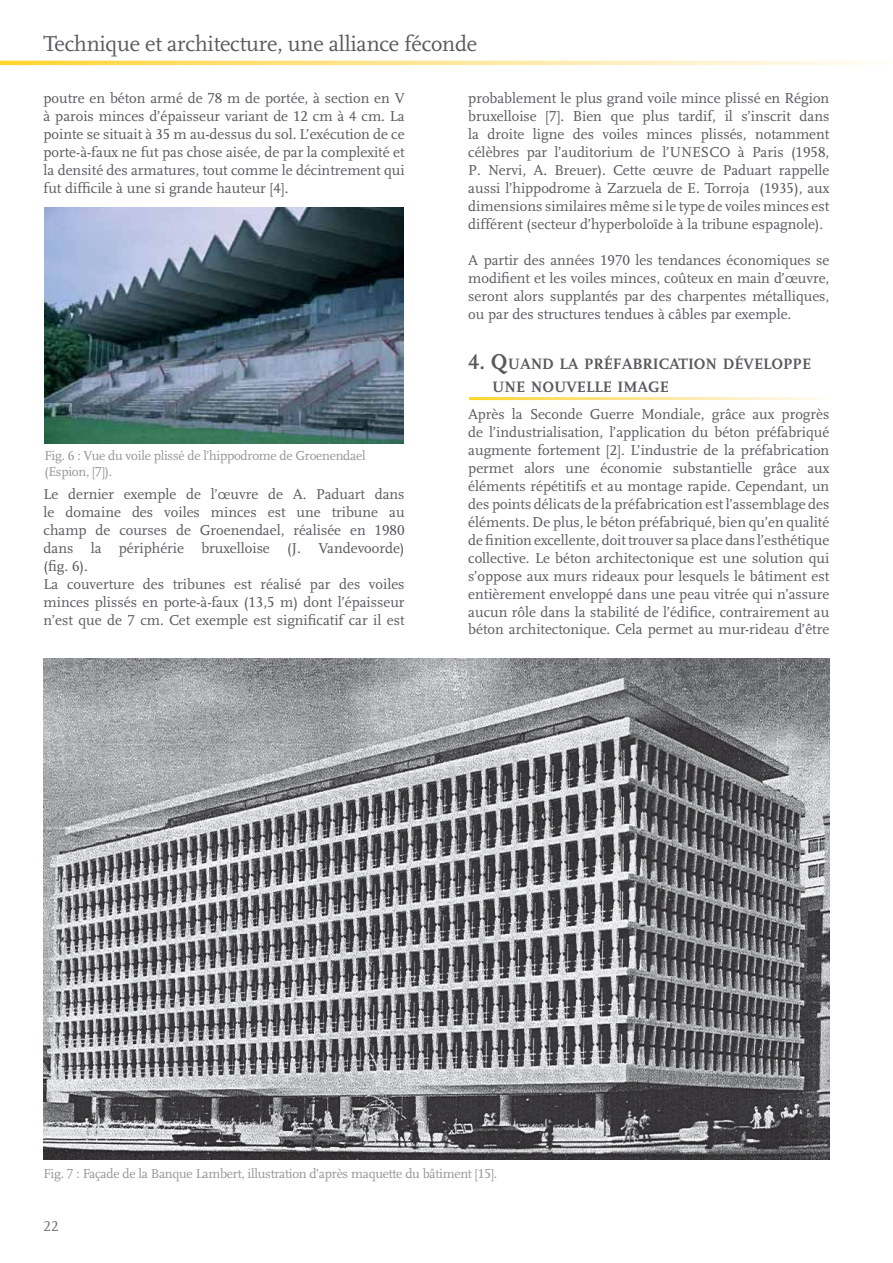
<style>
.page{position:relative;width:893px;height:1263px;background:#fff}
.page>*{position:absolute;margin:0;border:0;box-sizing:border-box;transform-origin:0 0}
.t1{font:22.5px "Scala LF";letter-spacing:-.01em;color:#58595b}
.t2{font:700 15.75px/22.5px "Scala LF";color:#58595b}
.t3{font:15px/18px "Scala LF";color:#58595b;text-align:justify}
.t4{font:15px "Scala LF";color:#77787b}
.t5{font:13.5px/16.2px "Scala LF";letter-spacing:-.02em;color:#939598}
.s1{font-size:22.5px}
</style>
<div class="page">
<svg style="left:0;top:61px;width:868px;height:4px;background:#ffe797"></svg>
<img style="left:44px;top:207px;width:360px;height:237px">
<img style="left:44px;top:659px;width:785px;height:501px">
<h1 class="t1" style="left:44px;top:35px;width:435px">Technique et architecture, une alliance féconde</h1>
<p class="t3" style="left:44px;top:91px;width:363px">poutre en béton armé de 78 m de portée, à section en V à parois minces d’épaisseur variant de 12 cm à 4 cm. La pointe se situait à 35 m au-dessus du sol. L’exécution de ce porte-à-faux ne fut pas chose aisée, de par la complexité et la densité des armatures, tout comme le décintrement qui fut difficile à une si grande hauteur [4].</p>
<p class="t5" style="left:45px;top:448px;width:323px">Fig. 6 : Vue du voile plissé de l’hippodrome de Groenendael (Espion, [7]).</p>
<p class="t3" style="left:44px;top:486px;width:362px;text-align:left">Le dernier exemple de l’œuvre de A. Paduart dans le domaine des voiles minces est une tribune au champ de courses de Groenendael, réalisée en 1980 dans la périphérie bruxelloise (J. Vandevoorde) (fig. 6).<br>La couverture des tribunes est réalisé par des voiles minces plissés en porte-à-faux (13,5 m) dont l’épaisseur n’est que de 7 cm. Cet exemple est significatif car il est</p>
<p class="t3" style="left:468px;top:91px;width:362px">probablement le plus grand voile mince plissé en Région bruxelloise [7]. Bien que plus tardif, il s’inscrit dans la droite ligne des voiles minces plissés, notamment célèbres par l’auditorium de l’UNESCO à Paris (1958, P. Nervi, A. Breuer). Cette œuvre de Paduart rappelle aussi l’hippodrome à Zarzuela de E. Torroja (1935), aux dimensions similaires même si le type de voiles minces est différent (secteur d’hyperboloïde à la tribune espagnole).</p>
<p class="t3" style="left:468px;top:253px;width:362px">A partir des années 1970 les tendances économiques se modifient et les voiles minces, coûteux en main d’œuvre, seront alors supplantés par des charpentes métalliques, ou par des structures tendues à câbles par exemple.</p>
<p class="t2" style="left:492px;top:355px;width:320px;text-indent:-24px"><span class="s1">4. Q</span>UAND LA PRÉFABRICATION DÉVELOPPE<br>UNE NOUVELLE IMAGE</p>
<p class="t3" style="left:468px;top:406px;width:363px">Après la Seconde Guerre Mondiale, grâce aux progrès de l’industrialisation, l’application du béton préfabriqué augmente fortement [2]. L’industrie de la préfabrication permet alors une économie substantielle grâce aux éléments répétitifs et au montage rapide. Cependant, un des points délicats de la préfabrication est l’assemblage des éléments. De plus, le béton préfabriqué, bien qu’en qualité de finition excellente, doit trouver sa place dans l’esthétique collective. Le béton architectonique est une solution qui s’oppose aux murs rideaux pour lesquels le bâtiment est entièrement enveloppé dans une peau vitrée qui n’assure aucun rôle dans la stabilité de l’édifice, contrairement au béton architectonique. Cela permet au mur-rideau d’être</p>
<p class="t5" style="left:44px;top:1167px;width:455px">Fig. 7 : Façade de la Banque Lambert, illustration d’après maquette du bâtiment [15].</p>
<p class="t4" style="left:44px;top:1221px;width:16px">22</p>
</div>
